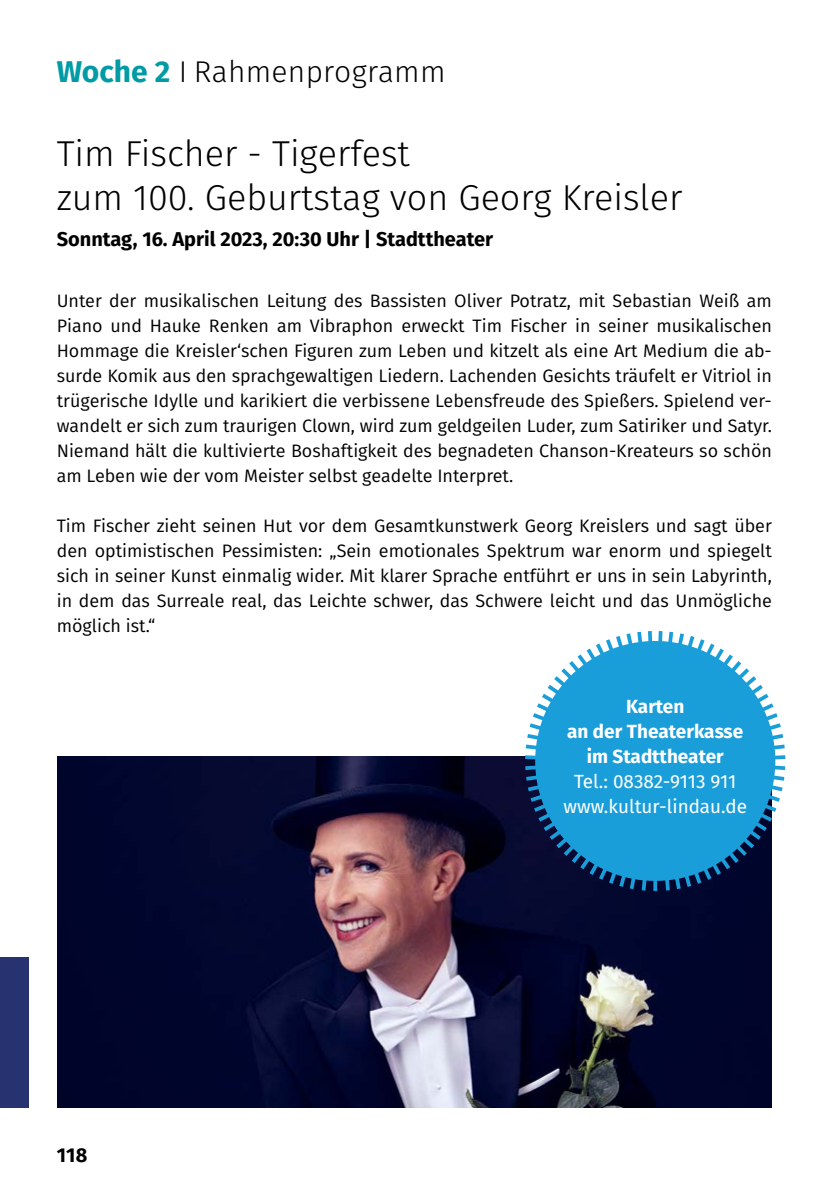
<style>
.page{position:relative;width:840px;height:1191px;background:#fff}
.page>*{position:absolute;margin:0;border:0;box-sizing:border-box;transform-origin:0 0}
.t1{font:300 36px "Fira Sans";color:#000}
.t2{font:300 30px "Fira Sans";letter-spacing:.01em;color:#000}
.t3{font:700 20px "Fira Sans";color:#000}
.t4{font:19px "Fira Sans";color:#fff}
.t5{font:700 19px/25px "Fira Sans";color:#fff;text-align:center}
.t6{font:18px/25px "Fira Sans";color:#000;text-align:justify}
.s1{font-weight:700;color:#009ba4}
</style>
<div class="page">
<div style="left:0;top:957px;width:28px;height:150px;background:#263370"></div>
<img style="left:57px;top:757px;width:714px;height:350px">
<svg style="left:525px;top:631px;width:259px;height:260px;fill:#1a9eda"></svg>
<p class="t2" style="left:57px;top:50px;width:390px"><span class="s1">Woche 2</span> I Rahmenprogramm</p>
<p class="t1" style="left:57px;top:127px;width:354px">Tim Fischer - Tigerfest</p>
<p class="t1" style="left:57px;top:171px;width:627px">zum 100. Geburtstag von Georg Kreisler</p>
<p class="t3" style="left:57px;top:222px;width:437px">Sonntag, 16. April 2023, 20:30 Uhr | Stadttheater</p>
<p class="t6" style="left:57px;top:287px;width:716px">Unter der musikalischen Leitung des Bassisten Oliver Potratz, mit Sebastian Weiß am Piano und Hauke Renken am Vibraphon erweckt Tim Fischer in seiner musikalischen Hommage die Kreisler‘schen Figuren zum Leben und kitzelt als eine Art Medium die ab&shy;surde Komik aus den sprachgewaltigen Liedern. Lachenden Gesichts träufelt er Vitriol in trügerische Idylle und karikiert die verbissene Lebensfreude des Spießers. Spielend ver&shy;wandelt er sich zum traurigen Clown, wird zum geldgeilen Luder, zum Satiriker und Satyr.<br>Niemand hält die kultivierte Boshaftigkeit des begnadeten Chanson-Kreateurs so schön am Leben wie der vom Meister selbst geadelte Interpret.</p>
<p class="t6" style="left:57px;top:512px;width:716px">Tim Fischer zieht seinen Hut vor dem Gesamtkunstwerk Georg Kreislers und sagt über den optimistischen Pessimisten: „Sein emotionales Spektrum war enorm und spiegelt sich in seiner Kunst einmalig wider. Mit klarer Sprache entführt er uns in sein Labyrinth, in dem das Surreale real, das Leichte schwer, das Schwere leicht und das Unmögliche möglich ist.“</p>
<p class="t3" style="left:57px;top:1138px;width:32px">118</p>
<p class="t5" style="left:567px;top:692px;width:177px">Karten<br>an der Theaterkasse im Stadttheater</p>
<p class="t4" style="left:573px;top:767px;width:164px">Tel.: 08382-9113 911</p>
<p class="t4" style="left:563px;top:792px;width:185px">www.kultur-lindau.de</p>
</div>
